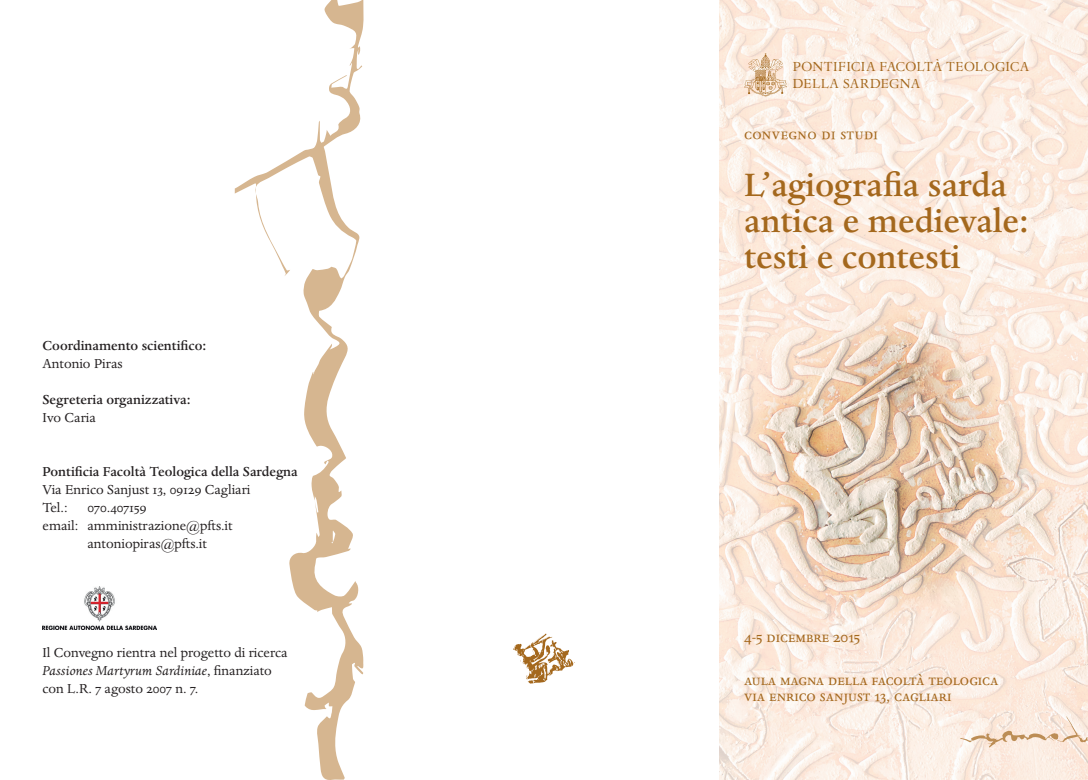
<style>
.page{position:relative;width:1088px;height:780px;background:#fff}
.page>*{position:absolute;margin:0;border:0;box-sizing:border-box;transform-origin:0 0}
.t1{font:500 37.5px/35.8px "Dante MT Pro";color:#a4681d}
.t2{font:17.5px/15.8px "Dante MT Pro";color:#a4681d}
.t3{font:17.5px "Dante MT Regular Expert";letter-spacing:.025em;color:#a4681d}
.t4{font:15px/18px "Dante MT Pro";color:#231f20}
.t5{font:500 15px "Dante MT Pro";color:#231f20}
.t6{font:13.75px/16.5px "Dante Titling";letter-spacing:.02em;color:#a4681d}
.s1{font-style:italic}
.s2{font-family:"Dante MT Regular Alt"}
</style>
<div class="page">
<img style="left:719px;top:0;width:369px;height:780px">
<svg style="left:744px;top:53px;width:43px;height:43px;background:#e9d1b8"></svg>
<svg style="left:960px;top:716px;width:128px;height:31px;background:#f3e0d0"></svg>
<svg style="left:513px;top:633px;width:62px;height:50px"></svg>
<svg style="left:235px;top:0;width:129px;height:780px"></svg>
<img style="left:43px;top:586px;width:113px;height:43px">
<p class="t5" style="left:43px;top:337px;width:165px">Coordinamento scientifico:</p>
<p class="t4" style="left:43px;top:355px;width:82px">Antonio Piras</p>
<p class="t5" style="left:43px;top:391px;width:150px">Segreteria organizzativa:</p>
<p class="t4" style="left:43px;top:409px;width:55px">Ivo Caria</p>
<p class="t5" style="left:43px;top:463px;width:257px">Pontificia Facoltà Teologica della Sardegna</p>
<p class="t4" style="left:43px;top:481px;width:209px">Via Enrico Sanjust 13, 09129 Cagliari<br>Tel.:</p>
<p class="t4" style="left:88px;top:499px;width:60px">070.407159</p>
<p class="t4" style="left:43px;top:517px;width:192px">email: amministrazione@pfts.it</p>
<p class="t4" style="left:88px;top:535px;width:121px">antoniopiras@pfts.it</p>
<p class="t4" style="left:43px;top:643px;width:247px">Il Convegno rientra nel progetto di ricerca<br><span class="s1">Passiones Martyrum Sardiniae</span>, finanziato con L.R. 7 agosto 2007 n. 7.</p>
<p class="t6" style="left:793px;top:58px;width:238px">PONTIFICIA FACOLTÀ TEOLOGICA<br>DELLA SARDEGNA</p>
<p class="t3" style="left:744px;top:126px;width:135px">convegno di studi</p>
<h1 class="t1" style="left:744px;top:167px;width:286px">L’agiografia sarda antica e medievale: testi e contesti</h1>
<p class="t2" style="left:744px;top:629px;width:118px">4-5 dicembre 20<span class="s2">1</span>5</p>
<p class="t2" style="left:744px;top:671px;width:256px">aula magna della facoltà teologica via enrico sanjust <span class="s2">1</span>3, cagliari</p>
</div>
